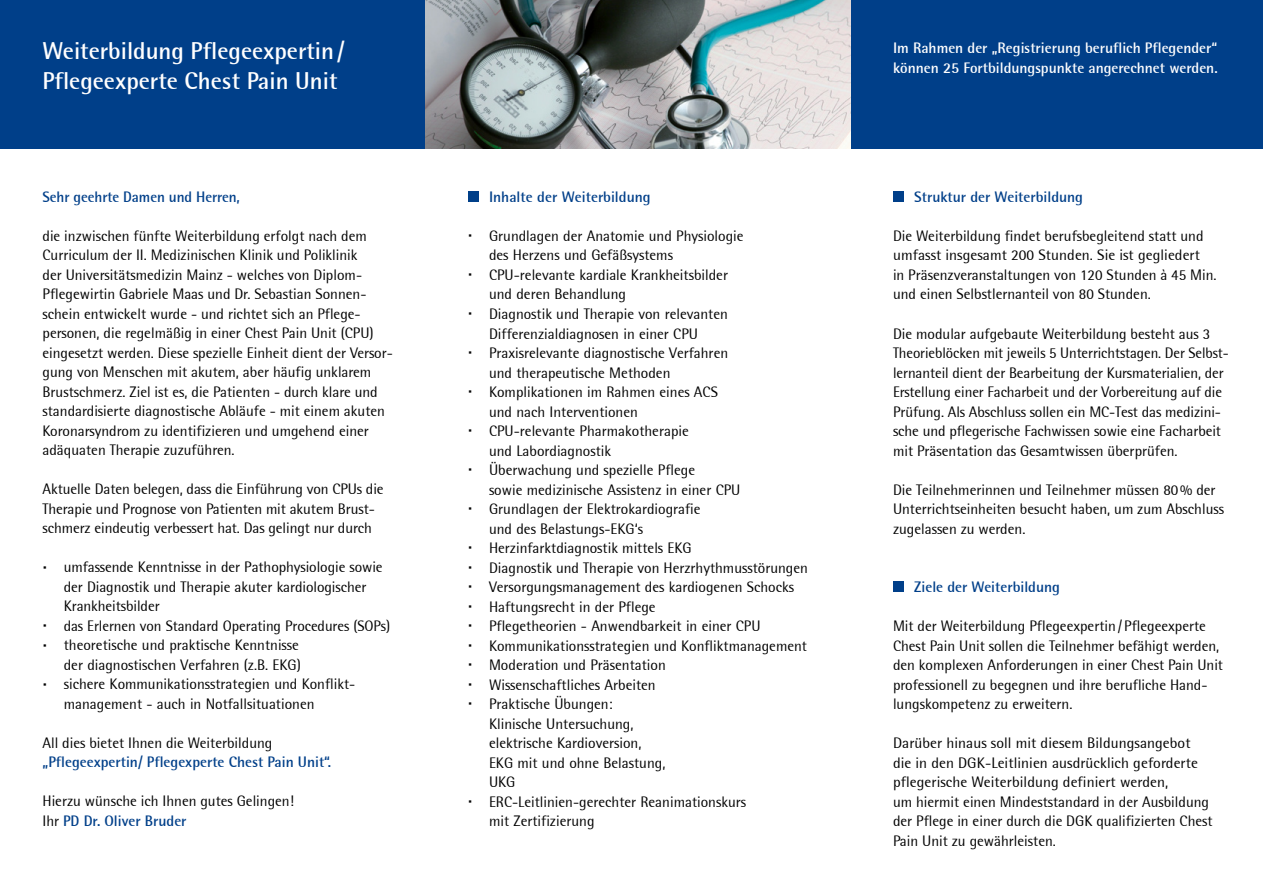
<style>
.page{position:relative;width:1263px;height:893px;background:#fff}
.page>*{position:absolute;margin:0;border:0;box-sizing:border-box;transform-origin:0 0}
.t1{font:700 24px/30px "Rotis Semi Sans";color:#fff}
.t2{font:15px/19.5px "Rotis Semi Sans";color:#000}
.t3{font:700 15px "Rotis Semi Sans";color:#003f89}
.t4{font:700 15px/19.5px "Rotis Semi Sans";color:#fff}
.s1{font-size:24px}
.s2{font-weight:700;color:#003f89}
</style>
<div class="page">
<div style="left:0;top:0;width:1263px;height:149px;background:#003f89"></div>
<div style="left:468px;top:191px;width:10px;height:11px;background:#003f89"></div>
<div style="left:893px;top:191px;width:11px;height:11px;background:#003f89"></div>
<div style="left:893px;top:581px;width:11px;height:11px;background:#003f89"></div>
<img style="left:425px;top:0;width:425px;height:149px">
<h1 class="t1" style="left:43px;top:36px;width:304px">Weiterbildung Pflegeexpertin/<br>Pflegeexperte Chest Pain Unit</h1>
<p class="t3" style="left:43px;top:188px;width:199px">Sehr geehrte Damen und Herren,</p>
<p class="t2" style="left:43px;top:226px;width:352px">die inzwischen fünfte Weiterbildung erfolgt nach dem Curriculum der II. Medizinischen Klinik und Poliklinik<br>der Universitätsmedizin Mainz - welches von Diplom-Pflegewirtin Gabriele Maas und Dr. Sebastian Sonnen&shy;schein entwickelt wurde - und richtet sich an Pflege&shy;personen, die regelmäßig in einer Chest Pain Unit (CPU) eingesetzt werden. Diese spezielle Einheit dient der Versor&shy;gung von Menschen mit akutem, aber häufig unklarem Brustschmerz. Ziel ist es, die Patienten - durch klare und standardisierte diagnostische Abläufe - mit einem akuten Koronarsyndrom zu identifizieren und umgehend einer adäquaten Therapie zuzuführen.</p>
<p class="t2" style="left:43px;top:479px;width:343px">Aktuelle Daten belegen, dass die Einführung von CPUs die<br>Therapie und Prognose von Patienten mit akutem Brust&shy;schmerz eindeutig verbessert hat. Das gelingt nur durch</p>
<p class="t2" style="left:43px;top:557px;width:342px"><span class="s1">·</span> umfassende Kenntnisse in der Pathophysiologie sowie</p>
<p class="t2" style="left:64px;top:577px;width:304px">der Diagnostik und Therapie akuter kardiologischer</p>
<p class="t2" style="left:64px;top:596px;width:97px">Krankheitsbilder</p>
<p class="t2" style="left:43px;top:616px;width:349px"><span class="s1">·</span> das Erlernen von Standard Operating Procedures (SOPs)</p>
<p class="t2" style="left:43px;top:635px;width:258px"><span class="s1">·</span> theoretische und praktische Kenntnisse</p>
<p class="t2" style="left:64px;top:655px;width:239px">der diagnostischen Verfahren (z.B. EKG)</p>
<p class="t2" style="left:43px;top:674px;width:314px"><span class="s1">·</span> sichere Kommunikationsstrategien und Konflikt-</p>
<p class="t2" style="left:64px;top:694px;width:252px">management - auch in Notfallsituationen</p>
<p class="t2" style="left:43px;top:733px;width:231px">All dies bietet Ihnen die Weiterbildung</p>
<p class="t3" style="left:43px;top:753px;width:290px">„Pflegeexpertin/ Pflegexperte Chest Pain Unit“.</p>
<p class="t2" style="left:43px;top:791px;width:253px">Hierzu wünsche ich Ihnen gutes Gelingen!<br>Ihr <span class="s2">PD Dr. Oliver Bruder</span></p>
<p class="t3" style="left:489px;top:188px;width:163px">Inhalte der Weiterbildung</p>
<p class="t2" style="left:468px;top:226px;width:277px"><span class="s1">·</span> Grundlagen der Anatomie und Physiologie</p>
<p class="t2" style="left:489px;top:246px;width:185px">des Herzens und Gefäßsystems</p>
<p class="t2" style="left:468px;top:265px;width:262px"><span class="s1">·</span> CPU-relevante kardiale Krankheitsbilder</p>
<p class="t2" style="left:489px;top:285px;width:138px">und deren Behandlung</p>
<p class="t2" style="left:468px;top:304px;width:262px"><span class="s1">·</span> Diagnostik und Therapie von relevanten</p>
<p class="t2" style="left:489px;top:324px;width:210px">Differenzialdiagnosen in einer CPU</p>
<p class="t2" style="left:468px;top:343px;width:262px"><span class="s1">·</span> Praxisrelevante diagnostische Verfahren</p>
<p class="t2" style="left:489px;top:363px;width:183px">und therapeutische Methoden</p>
<p class="t2" style="left:468px;top:382px;width:252px"><span class="s1">·</span> Komplikationen im Rahmen eines ACS</p>
<p class="t2" style="left:489px;top:402px;width:150px">und nach Interventionen</p>
<p class="t2" style="left:468px;top:421px;width:223px"><span class="s1">·</span> CPU-relevante Pharmakotherapie</p>
<p class="t2" style="left:489px;top:441px;width:124px">und Labordiagnostik</p>
<p class="t2" style="left:468px;top:460px;width:229px"><span class="s1">·</span> Überwachung und spezielle Pflege</p>
<p class="t2" style="left:489px;top:480px;width:253px">sowie medizinische Assistenz in einer CPU</p>
<p class="t2" style="left:468px;top:499px;width:234px"><span class="s1">·</span> Grundlagen der Elektrokardiografie</p>
<p class="t2" style="left:489px;top:519px;width:156px">und des Belastungs-EKG‘s</p>
<p class="t2" style="left:468px;top:538px;width:225px"><span class="s1">·</span> Herzinfarktdiagnostik mittels EKG</p>
<p class="t2" style="left:468px;top:558px;width:342px"><span class="s1">·</span> Diagnostik und Therapie von Herzrhythmusstörungen</p>
<p class="t2" style="left:468px;top:577px;width:328px"><span class="s1">·</span> Versorgungsmanagement des kardiogenen Schocks</p>
<p class="t2" style="left:468px;top:597px;width:189px"><span class="s1">·</span> Haftungsrecht in der Pflege</p>
<p class="t2" style="left:468px;top:616px;width:294px"><span class="s1">·</span> Pflegetheorien - Anwendbarkeit in einer CPU</p>
<p class="t2" style="left:468px;top:636px;width:341px"><span class="s1">·</span> Kommunikationsstrategien und Konfliktmanagement</p>
<p class="t2" style="left:468px;top:655px;width:200px"><span class="s1">·</span> Moderation und Präsentation</p>
<p class="t2" style="left:468px;top:675px;width:189px"><span class="s1">·</span> Wissenschaftliches Arbeiten</p>
<p class="t2" style="left:468px;top:694px;width:146px"><span class="s1">·</span> Praktische Übungen:</p>
<p class="t2" style="left:489px;top:714px;width:146px">Klinische Untersuchung,</p>
<p class="t2" style="left:489px;top:733px;width:154px">elektrische Kardioversion,</p>
<p class="t2" style="left:489px;top:753px;width:178px">EKG mit und ohne Belastung,</p>
<p class="t2" style="left:489px;top:772px;width:28px">UKG</p>
<p class="t2" style="left:468px;top:792px;width:280px"><span class="s1">·</span> ERC-Leitlinien-gerechter Reanimationskurs</p>
<p class="t2" style="left:489px;top:811px;width:107px">mit Zertifizierung</p>
<p class="t4" style="left:893px;top:38px;width:326px">Im Rahmen der „Registrierung beruflich Pflegender“ können 25 Fortbildungspunkte angerechnet werden.</p>
<p class="t3" style="left:914px;top:188px;width:170px">Struktur der Weiterbildung</p>
<p class="t2" style="left:893px;top:226px;width:325px">Die Weiterbildung findet berufsbegleitend statt und umfasst insgesamt 200 Stunden. Sie ist gegliedert<br>in Präsenzveranstaltungen von 120 Stunden à 45 Min. und einen Selbstlernanteil von 80 Stunden.</p>
<p class="t2" style="left:893px;top:324px;width:337px">Die modular aufgebaute Weiterbildung besteht aus 3<br>Theorieblöcken mit jeweils 5 Unterrichtstagen. Der Selbst&shy;lernanteil dient der Bearbeitung der Kursmaterialien, der Erstellung einer Facharbeit und der Vorbereitung auf die Prüfung. Als Abschluss sollen ein MC-Test das medizini&shy;sche und pflegerische Fachwissen sowie eine Facharbeit mit Präsentation das Gesamtwissen überprüfen.</p>
<p class="t2" style="left:893px;top:480px;width:332px">Die Teilnehmerinnen und Teilnehmer müssen 80% der<br>Unterrichtseinheiten besucht haben, um zum Abschluss zugelassen zu werden.</p>
<p class="t3" style="left:914px;top:578px;width:147px">Ziele der Weiterbildung</p>
<p class="t2" style="left:893px;top:616px;width:332px">Mit der Weiterbildung Pflegeexpertin/Pflegeexperte Chest Pain Unit sollen die Teilnehmer befähigt werden, den komplexen Anforderungen in einer Chest Pain Unit professionell zu begegnen und ihre berufliche Hand&shy;lungskompetenz zu erweitern.</p>
<p class="t2" style="left:893px;top:733px;width:321px">Darüber hinaus soll mit diesem Bildungsangebot die in den DGK-Leitlinien ausdrücklich geforderte pflegerische Weiterbildung definiert werden,<br>um hiermit einen Mindeststandard in der Ausbildung der Pflege in einer durch die DGK qualifizierten Chest Pain Unit zu gewährleisten.</p>
</div>
